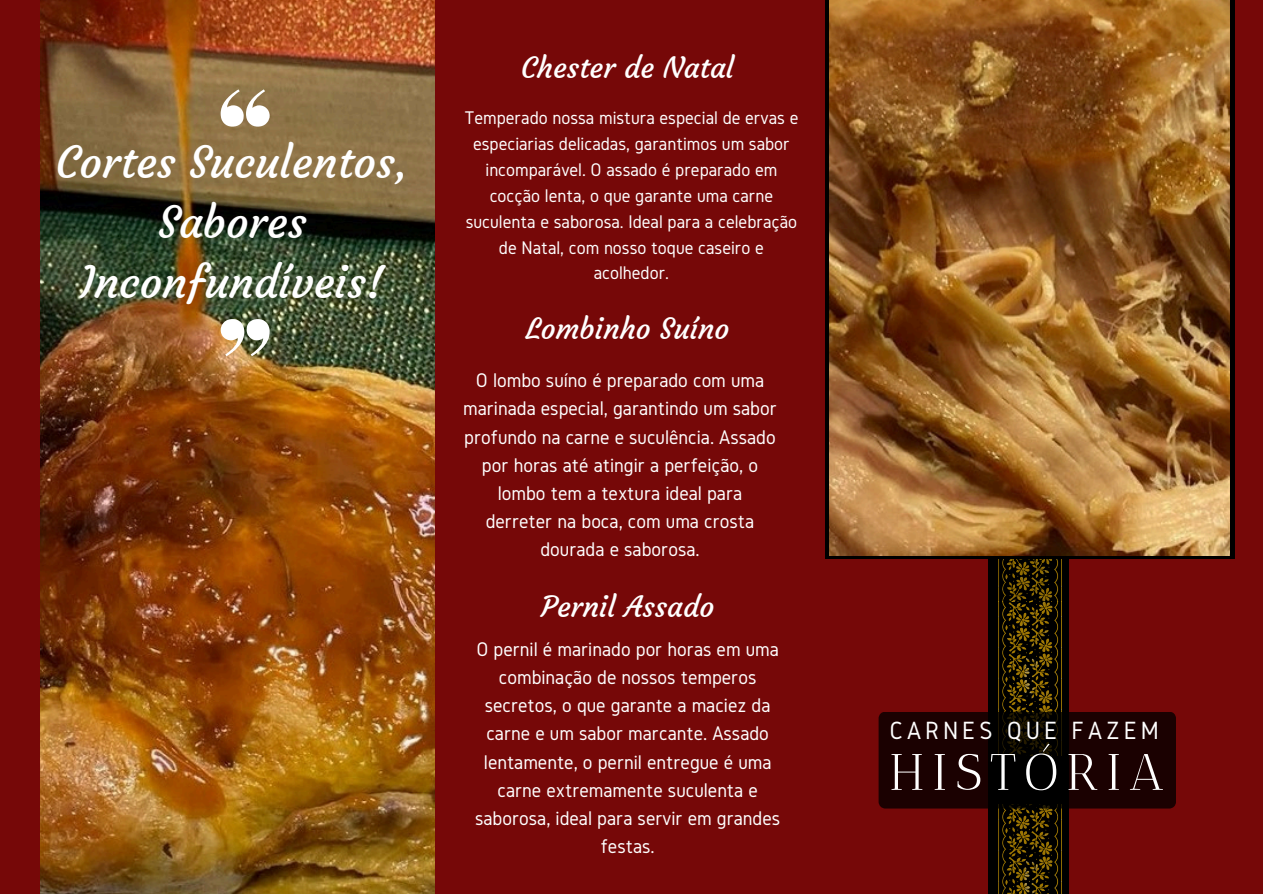
<style>
.page{position:relative;width:1263px;height:894px;background:#fff}
.page>*{position:absolute;margin:0;border:0;box-sizing:border-box;transform-origin:0 0}
.t1{font:51.15px "Antic Didone";letter-spacing:.15em;color:#fff}
.t2{font:44.25px/59.7px "Courgette";color:#fff;text-align:center}
.t3{font:29.1px "Courgette";color:#fff}
.t4{font:25.8px "Gidole";letter-spacing:.15em;color:#fff}
.t5{font:20.55px/28.2px "Gidole";color:#fff;text-align:center}
.t6{font:19.05px/25.8px "Gidole";color:#fff;text-align:center}
</style>
<div class="page">
<div style="left:0;top:0;width:1263px;height:893px;background:#760808"></div>
<div style="left:988px;top:540px;width:81px;height:353px;background:#000"></div>
<img style="left:998px;top:559px;width:61px;height:152px">
<div style="left:825px;top:0;width:410px;height:558px;background:#000"></div>
<img style="left:829px;top:0;width:401px;height:555px">
<img style="left:41px;top:0;width:393px;height:893px">
<svg style="left:221px;top:89px;width:49px;height:37px;background:#c8bca7"></svg>
<svg style="left:221px;top:319px;width:49px;height:37px;background:#c1baa4"></svg>
<img style="left:998px;top:808px;width:61px;height:85px">
<svg style="left:879px;top:711px;width:297px;height:97px"></svg>
<p class="t2" style="left:56px;top:133px;width:354px">Cortes Suculentos,<br>Sabores<br>Inconfundíveis!</p>
<p class="t3" style="left:521px;top:50px;width:214px">Chester de Natal</p>
<p class="t6" style="left:464px;top:104px;width:335px">Temperado nossa mistura especial de ervas e especiarias delicadas, garantimos um sabor incomparável. O assado é preparado em cocção lenta, o que garante uma carne suculenta e saborosa. Ideal para a celebração de Natal, com nosso toque caseiro e acolhedor.</p>
<h3 class="t3" style="left:526px;top:310px;width:205px">Lombinho Suíno</h3>
<h2 class="t5" style="left:463px;top:366px;width:315px">O lombo suíno é preparado com uma marinada especial, garantindo um sabor profundo na carne e suculência. Assado por horas até atingir a perfeição, o lombo tem a textura ideal para derreter na boca, com uma crosta dourada e saborosa.</h2>
<p class="t3" style="left:541px;top:588px;width:175px">Pernil Assado</p>
<h3 class="t5" style="left:475px;top:634px;width:307px">O pernil é marinado por horas em uma combinação de nossos temperos secretos, o que garante a maciez da carne e um sabor marcante. Assado lentamente, o pernil entregue é uma carne extremamente suculenta e saborosa, ideal para servir em grandes festas.</h3>
<p class="t4" style="left:890px;top:716px;width:271px">CARNES QUE FAZEM</p>
<h3 class="t1" style="left:889px;top:741px;width:275px">HISTÓRIA</h3>
</div>
